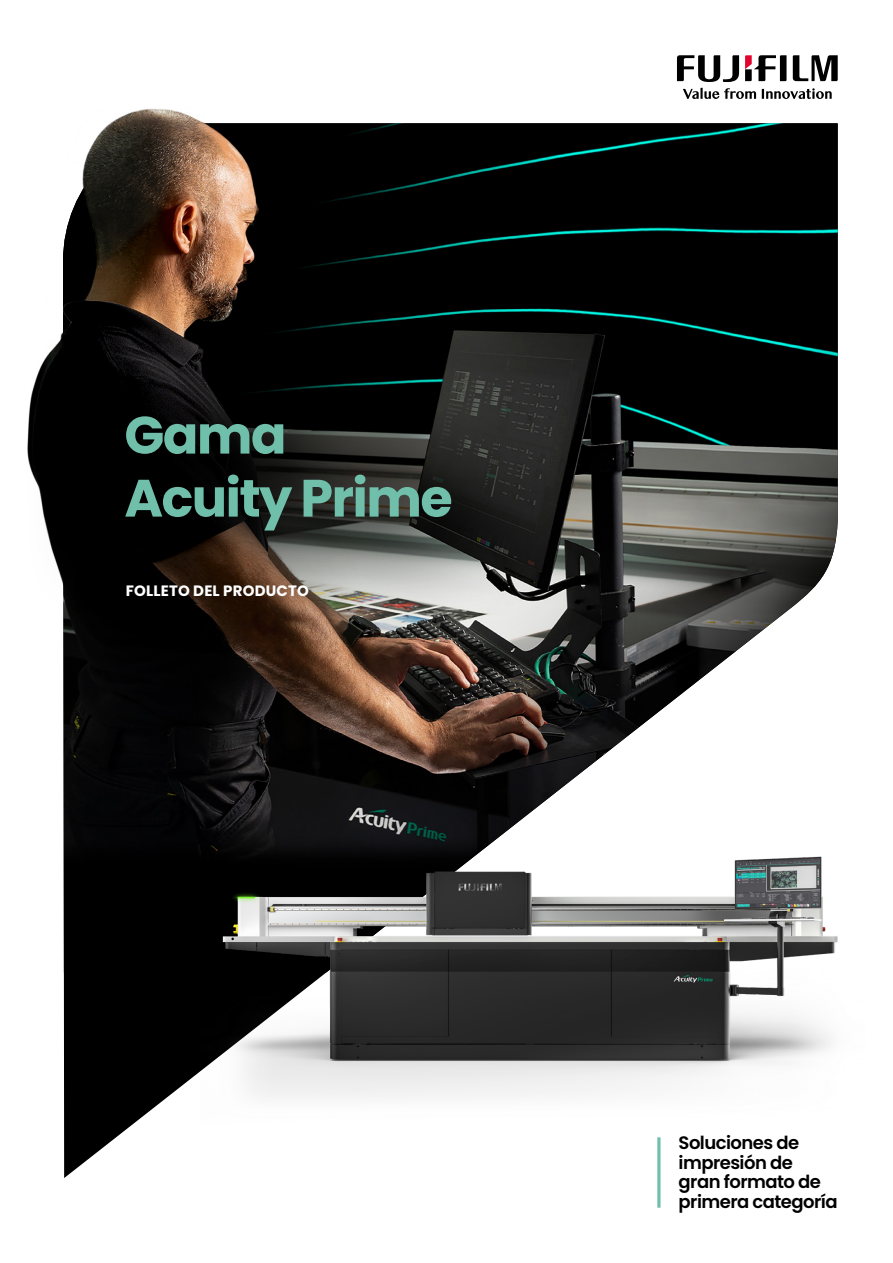
<style>
.page{position:relative;width:893px;height:1263px;background:#fff}
.page>*{position:absolute;margin:0;border:0;box-sizing:border-box;transform-origin:0 0}
.t1{font:700 52.5px/63px "Poppins";letter-spacing:-.03em;color:#70bfab}
.t2{font:600 18px/19.5px "Poppins";letter-spacing:-.03em;color:#000}
.t3{font:700 15px "Poppins";letter-spacing:.01em;color:#fff}
</style>
<div class="page">
<svg style="left:63px;top:972px;width:598px;height:206px"></svg>
<img style="left:63px;top:123px;width:775px;height:849px">
<img style="left:63px;top:109px;width:205px;height:210px">
<svg style="left:27px;top:319px;width:522px;height:308px;background:#2b2b2a"></svg>
<svg style="left:793px;top:55px;width:45px;height:26px"></svg>
<svg style="left:677px;top:55px;width:62px;height:27px"></svg>
<svg style="left:745px;top:55px;width:41px;height:26px"></svg>
<svg style="left:683px;top:88px;width:73px;height:11px"></svg>
<svg style="left:762px;top:88px;width:70px;height:11px"></svg>
<div style="left:60px;top:517px;width:315px;height:146px;background:#000;opacity:.08"></div>
<img style="left:200px;top:750px;width:638px;height:374px">
<hr style="left:657px;top:1137px;width:3px;height:71px;background:#70bfab">
<p class="t1" style="left:124px;top:404px;width:330px">Gama<br>Acuity Prime</p>
<p class="t3" style="left:126px;top:582px;width:184px">FOLLETO DEL PRODUCTO</p>
<p class="t2" style="left:679px;top:1133px;width:161px">Soluciones de impresión de gran formato de primera categoría</p>
</div>
